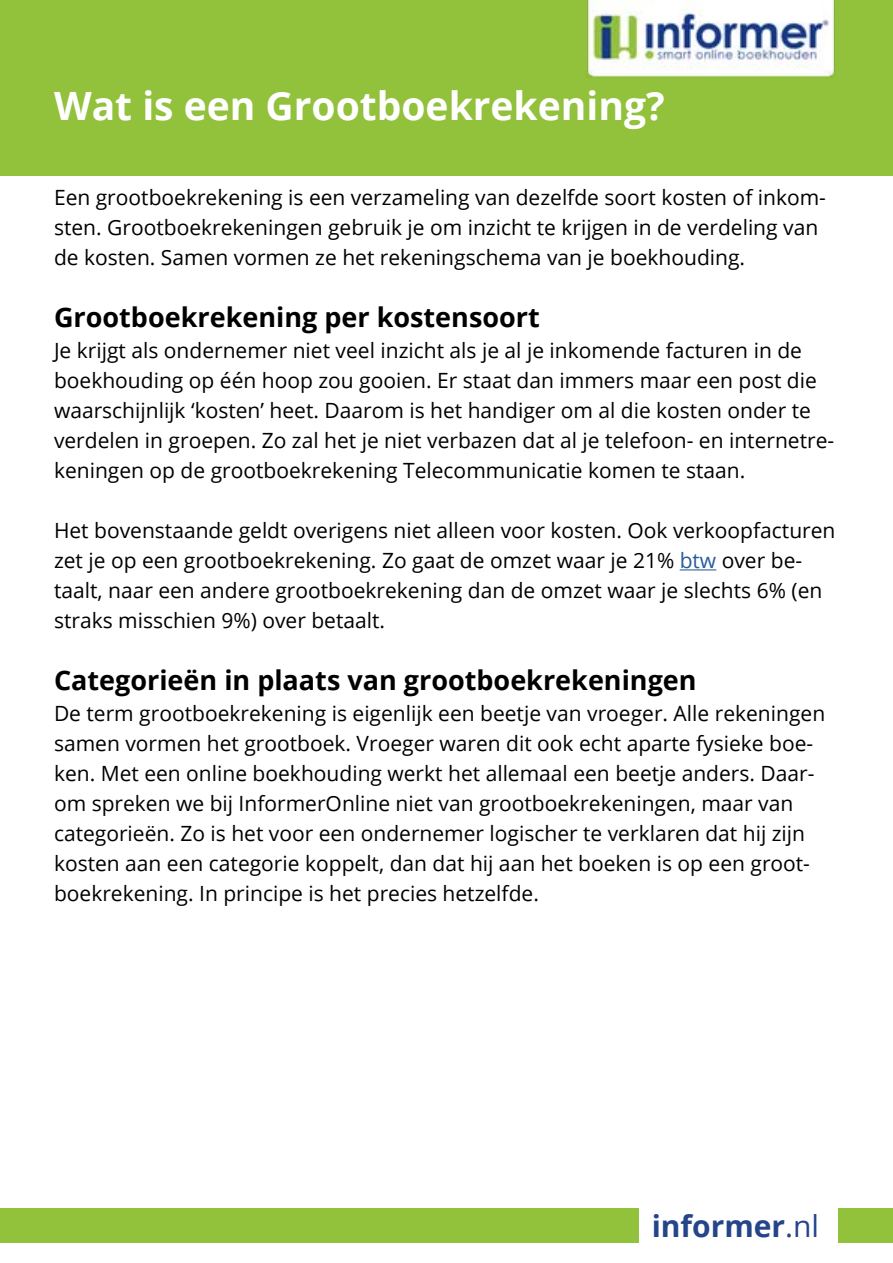
<style>
.page{position:relative;width:893px;height:1263px;background:#fff}
.page>*{position:absolute;margin:0;border:0;box-sizing:border-box;transform-origin:0 0}
.t1{font:700 39px "Open Sans";color:#fff}
.t2{font:700 30px "Open Sans";color:#25458a}
.t3{font:700 27px "Open Sans";color:#000}
.t4{font:21px/30px "Open Sans";color:#000}
.s1{color:#275b9b}
.s2{font-weight:400}
</style>
<div class="page">
<div style="left:0;top:0;width:893px;height:176px;background:#92c13b"></div>
<img style="left:586px;top:0;width:249px;height:77px">
<div style="left:0;top:1209px;width:893px;height:34px;background:#92c13b"></div>
<div style="left:640px;top:1202px;width:198px;height:49px;background:#fff"></div>
<hr style="left:680px;top:569px;width:36px;height:1px;background:#275b9b">
<h1 class="t1" style="left:54px;top:78px;width:612px">Wat is een Grootboekrekening?</h1>
<p class="t4" style="left:54px;top:182px;width:773px">Een grootboekrekening is een verzameling van dezelfde soort kosten of inkom&shy;sten. Grootboekrekeningen gebruik je om inzicht te krijgen in de verdeling van de kosten. Samen vormen ze het rekeningschema van je boekhouding.</p>
<p class="t3" style="left:54px;top:298px;width:487px">Grootboekrekening per kostensoort</p>
<p class="t4" style="left:54px;top:335px;width:782px">Je krijgt als ondernemer niet veel inzicht als je al je inkomende facturen in de boekhouding op één hoop zou gooien. Er staat dan immers maar een post die waarschijnlijk ‘kosten’ heet. Daarom is het handiger om al die kosten onder te verdelen in groepen. Zo zal het je niet verbazen dat al je telefoon- en internetre&shy;keningen op de grootboekrekening Telecommunicatie komen te staan.</p>
<p class="t4" style="left:54px;top:515px;width:783px">Het bovenstaande geldt overigens niet alleen voor kosten. Ook verkoopfacturen zet je op een grootboekrekening. Zo gaat de omzet waar je 21% <span class="s1">btw</span> over be&shy;taalt, naar een andere grootboekrekening dan de omzet waar je slechts 6% (en straks misschien 9%) over betaalt.</p>
<p class="t3" style="left:54px;top:661px;width:644px">Categorieën in plaats van grootboekrekeningen</p>
<p class="t4" style="left:54px;top:698px;width:773px">De term grootboekrekening is eigenlijk een beetje van vroeger. Alle rekeningen samen vormen het grootboek. Vroeger waren dit ook echt aparte fysieke boe&shy;ken. Met een online boekhouding werkt het allemaal een beetje anders. Daar&shy;om spreken we bij InformerOnline niet van grootboekrekeningen, maar van categorieën. Zo is het voor een ondernemer logischer te verklaren dat hij zijn kosten aan een categorie koppelt, dan dat hij aan het boeken is op een groot&shy;boekrekening. In principe is het precies hetzelfde.</p>
<h2 class="t2" style="left:652px;top:1205px;width:169px">informer<span class="s2">.nl</span></h2>
</div>
